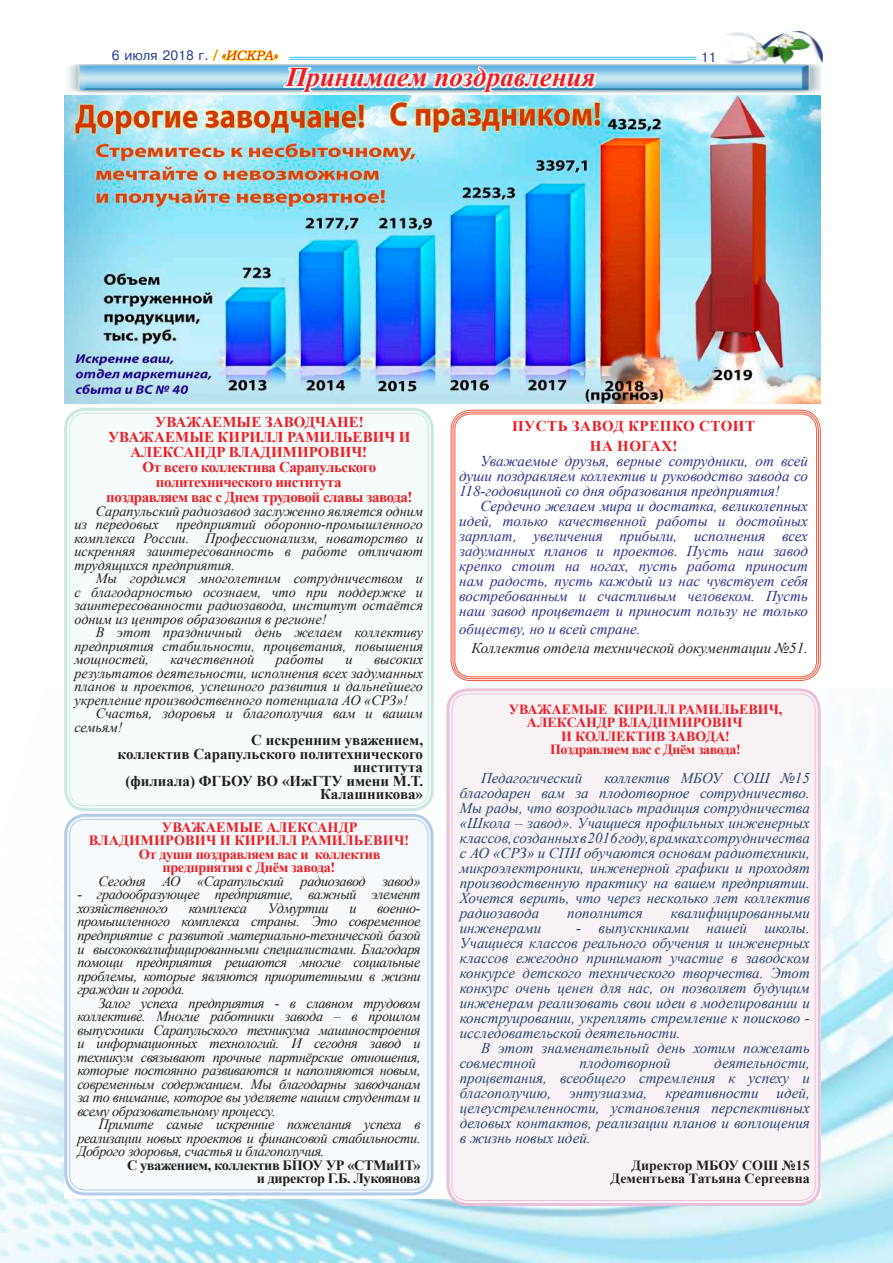
<style>
.page{position:relative;width:893px;height:1263px;background:#fff}
.page>*{position:absolute;margin:0;border:0;box-sizing:border-box;transform-origin:0 0}
.t1{font:italic 700 27px "Times New Roman";color:#ee1d23}
.t2{font:italic 15px/15px "Times New Roman";color:#26456e;text-align:justify}
.t3{font:italic 15px/15px "Times New Roman";color:#2c3188;text-align:justify}
.t4{font:700 15px/13.5px "Times New Roman";color:#231f20;text-align:right}
.t5{font:700 15px "Times New Roman";letter-spacing:-.03em;color:#ee1d23}
.t6{font:700 15px "Times New Roman";letter-spacing:.005em;color:#ee1d23}
.t7{font:italic 15px "Times New Roman";color:#231f20}
.t8{font:700 15px/19.5px "Times New Roman";letter-spacing:.035em;color:#ee1d23;text-align:center}
.t9{font:italic 14.25px/13.5px "Times New Roman";letter-spacing:-.025em;color:#231f20;text-align:justify}
.t10{font:italic 14.25px/13.5px "Times New Roman";color:#231f20}
.t11{font:700 14.25px/13.5px "Times New Roman";letter-spacing:-.025em;color:#231f20;text-align:right}
.t12{font:700 14.25px "Times New Roman";letter-spacing:-.025em;color:#ee1d23}
.t13{font:700 14.25px "Times New Roman";letter-spacing:.01em;color:#ee1d23}
.t14{font:700 13.95px "Times New Roman";letter-spacing:.005em;color:#ee1d23}
.t15{font:700 13.95px/13.5px "Times New Roman";color:#231f20;text-align:right}
.t16{font:700 13.95px "Times New Roman";letter-spacing:-.03em;color:#ee1d23}
.t17{font:13.5px "Pragmatica Cyrillic";color:#253f8e}
.s1{font-family:"Times New Roman";font-size:15px;color:#ee1d23}
.s2{font-family:"Bookman Old Style";font-style:italic;color:#ee1d23}
</style>
<div class="page">
<img style="left:0;top:719px;width:893px;height:544px">
<hr style="left:290px;top:57px;width:406px;height:1px;background:#56cbf5">
<hr style="left:290px;top:59px;width:406px;height:1px;background:#56cbf5">
<img style="left:64px;top:64px;width:757px;height:339px">
<img style="left:725px;top:30px;width:98px;height:34px">
<svg style="left:64px;top:561px;width:757px;height:638px"></svg>
<svg style="left:213px;top:49px;width:386px;height:49px"></svg>
<div style="left:449px;top:691px;width:369px;height:512px;background:#f9f2f4;border-radius:18px"></div>
<div style="left:446px;top:688px;width:375px;height:518px;border:3px solid #e9c1db;border-radius:20px"></div>
<div style="left:67px;top:411px;width:364px;height:397px;background:#f6fbfb;border-radius:18px"></div>
<div style="left:64px;top:408px;width:370px;height:403px;border:3px solid #cae7e2;border-radius:20px"></div>
<div style="left:69px;top:413px;width:360px;height:393px;border:1px solid #cae7e2;border-radius:16px"></div>
<div style="left:67px;top:817px;width:363px;height:375px;background:#f7fafc;border-radius:18px"></div>
<div style="left:64px;top:814px;width:369px;height:381px;border:3px solid #b2cbe9;border-radius:20px"></div>
<div style="left:69px;top:819px;width:359px;height:371px;border:1px solid #b2cbe9;border-radius:16px"></div>
<svg style="left:452px;top:411px;width:367px;height:268px"></svg>
<div style="left:454px;top:414px;width:363px;height:263px;border:1px solid #f0593e;border-radius:16px"></div>
<p class="t17" style="left:112px;top:48px;width:167px">6 июля 2018 г. <span class="s1">/</span> <span class="s2">«ИСКРА»</span></p>
<p class="t17" style="left:701px;top:50px;width:17px">11</p>
<h1 class="t1" style="left:286px;top:58px;width:311px">Принимаем поздравления</h1>
<p class="t6" style="left:155px;top:411px;width:210px">УВАЖАЕМЫЕ ЗАВОДЧАНЕ!</p>
<p class="t6" style="left:108px;top:426px;width:304px">УВАЖАЕМЫЕ КИРИЛЛ РАМИЛЬЕВИЧ И</p>
<p class="t6" style="left:130px;top:441px;width:238px">АЛЕКСАНДР ВЛАДИМИРОВИЧ!</p>
<p class="t5" style="left:143px;top:456px;width:235px">От всего коллектива Сарапульского</p>
<p class="t5" style="left:156px;top:471px;width:187px">политехнического института</p>
<p class="t5" style="left:106px;top:486px;width:308px">поздравляем вас с Днем трудовой славы завода!</p>
<p class="t9" style="left:74px;top:504px;width:350px;text-indent:21px">Сарапульский радиозавод заслуженно является одним из передовых предприятий оборонно-промышленного комплекса России. Профессионализм, новаторство и искренняя заинтересованность в работе отличают трудящихся предприятия.</p>
<p class="t9" style="left:74px;top:571px;width:350px;text-indent:21px">Мы гордимся многолетним сотрудничеством и с благодарностью осознаем, что при поддержке и заинтересованности радиозавода, институт остаётся одним из центров образования в регионе!</p>
<p class="t9" style="left:74px;top:625px;width:350px;text-indent:21px">В этот праздничный день желаем коллективу предприятия стабильности, процветания, повышения мощностей,</p>
<p class="t10" style="left:171px;top:652px;width:85px">качественной</p>
<p class="t9" style="left:276px;top:652px;width:50px">работы</p>
<p class="t9" style="left:345px;top:652px;width:9px">и</p>
<p class="t9" style="left:74px;top:652px;width:350px;text-indent:300px">высоких результатов деятельности, исполнения всех задуманных планов и проектов, успешного развития и дальнейшего укрепление производственного потенциала АО «СРЗ»!</p>
<p class="t10" style="left:74px;top:706px;width:350px;text-indent:21px">Счастья, здоровья и благополучия вам и вашим семьям!</p>
<p class="t4" style="left:118px;top:733px;width:307px">С искренним уважением,<br>коллектив Сарапульского политехнического института<br>(филиала) ФГБОУ ВО «ИжГТУ имени М.Т.<br>Калашникова»</p>
<p class="t13" style="left:162px;top:817px;width:197px">УВАЖАЕМЫЕ АЛЕКСАНДР</p>
<p class="t13" style="left:89px;top:830px;width:322px">ВЛАДИМИРОВИЧ И КИРИЛЛ РАМИЛЬЕВИЧ!</p>
<p class="t12" style="left:139px;top:844px;width:243px">От души поздравляем вас и коллектив</p>
<p class="t12" style="left:163px;top:857px;width:174px">предприятия с Днём завода!</p>
<p class="t9" style="left:99px;top:874px;width:323px">Сегодня АО «Сарапульский радиозавод завод»</p>
<p class="t9" style="left:77px;top:888px;width:345px">- градообразующее предприятие, важный элемент хозяйственного</p>
<p class="t9" style="left:189px;top:901px;width:60px">комплекса</p>
<p class="t9" style="left:268px;top:901px;width:62px">Удмуртии</p>
<p class="t9" style="left:349px;top:901px;width:9px">и</p>
<p class="t9" style="left:77px;top:901px;width:345px;text-indent:300px">военно&shy;промышленного комплекса страны. Это современное предприятие с развитой материально-технической базой и высококвалифицированными специалистами. Благодаря помощи предприятия решаются многие социальные проблемы, которые являются приоритетными в жизни граждан и города.</p>
<p class="t9" style="left:77px;top:996px;width:345px;text-indent:21px">Залог успеха предприятия - в славном трудовом коллективе. Многие работники завода – в прошлом выпускники Сарапульского техникума машиностроения и информационных технологий. И сегодня завод и техникум связывают прочные партнёрские отношения, которые постоянно развиваются и наполняются новым, современным содержанием. Мы благодарны заводчанам за то внимание, которое вы уделяете нашим студентам и всему образовательному процессу.</p>
<p class="t9" style="left:77px;top:1117px;width:345px;text-indent:21px">Примите самые искренние пожелания успеха в реализации новых проектов и финансовой стабильности.<br>Доброго здоровья, счастья и благополучия.</p>
<p class="t11" style="left:127px;top:1157px;width:295px">С уважением, коллектив БПОУ УР «СТМиИТ» и директор Г.Б. Лукоянова</p>
<p class="t8" style="left:512px;top:416px;width:245px">ПУСТЬ ЗАВОД КРЕПКО СТОИТ<br>НА НОГАХ!</p>
<p class="t3" style="left:459px;top:453px;width:350px;text-indent:21px">Уважаемые друзья, верные сотрудники, от всей души поздравляем коллектив и руководство завода со 118-годовщиной со дня образования предприятия!</p>
<p class="t3" style="left:459px;top:498px;width:350px;text-indent:21px">Сердечно желаем мира и достатка, великолепных идей, только качественной работы и достойных зарплат, увеличения прибыли, исполнения всех задуманных планов и проектов. Пусть наш завод крепко стоит на ногах, пусть работа приносит нам радость, пусть каждый из нас чувствует себя востребованным и счастливым человеком. Пусть наш завод процветает и приносит пользу не только</p>
<p class="t3" style="left:459px;top:621px;width:183px">обществу, но и всей стране.</p>
<p class="t7" style="left:471px;top:638px;width:338px">Коллектив отдела технической документации №51.</p>
<p class="t14" style="left:509px;top:699px;width:275px">УВАЖАЕМЫЕ КИРИЛЛ РАМИЛЬЕВИЧ,</p>
<p class="t14" style="left:527px;top:713px;width:217px">АЛЕКСАНДР ВЛАДИМИРОВИЧ</p>
<p class="t14" style="left:561px;top:726px;width:170px">И КОЛЛЕКТИВ ЗАВОДА!</p>
<p class="t16" style="left:550px;top:740px;width:192px">Поздравляем вас с Днём завода!</p>
<p class="t2" style="left:481px;top:770px;width:103px">Педагогический</p>
<p class="t2" style="left:460px;top:770px;width:352px;text-indent:145px">коллектив МБОУ СОШ №15 благодарен вам за плодотворное сотрудничество.<br>Мы рады, что возродилась традиция сотрудничества «Школа – завод». Учащиеся профильных инженерных классов, созданных в 2016 году, в рамках сотрудничества с АО «СРЗ» и СПИ обучаются основам радиотехники, микроэлектроники, инженерной графики и проходят производственную практику на вашем предприятии.<br>Хочется верить, что через несколько лет коллектив радиозавода</p>
<p class="t2" style="left:567px;top:905px;width:77px">пополнится</p>
<p class="t2" style="left:671px;top:905px;width:141px">квалифицированными</p>
<p class="t2" style="left:460px;top:920px;width:352px;text-indent:116px">- выпускниками нашей школы.<br>Учащиеся классов реального обучения и инженерных классов ежегодно принимают участие в заводском конкурсе детского технического творчества. Этот конкурс очень ценен для нас, он позволяет будущим инженерам реализовать свои идеи в моделировании и конструировании, укреплять стремление к поисково - исследовательской деятельности.</p>
<p class="t2" style="left:460px;top:1040px;width:352px;text-indent:21px">В этот знаменательный день хотим пожелать совместной</p>
<p class="t2" style="left:460px;top:920px;width:83px">инженерами</p>
<p class="t2" style="left:460px;top:1055px;width:352px;text-indent:254px">деятельности, процветания, всеобщего стремления к успеху и благополучию, энтузиазма, креативности идей, целеустремленности, установления перспективных деловых контактов, реализации планов и воплощения в жизнь новых идей.</p>
<p class="t15" style="left:611px;top:1158px;width:201px">Директор МБОУ СОШ №15<br>Дементьева Татьяна Сергеевна</p>
<p class="t2" style="left:580px;top:1055px;width:93px">плодотворной</p>
</div>
